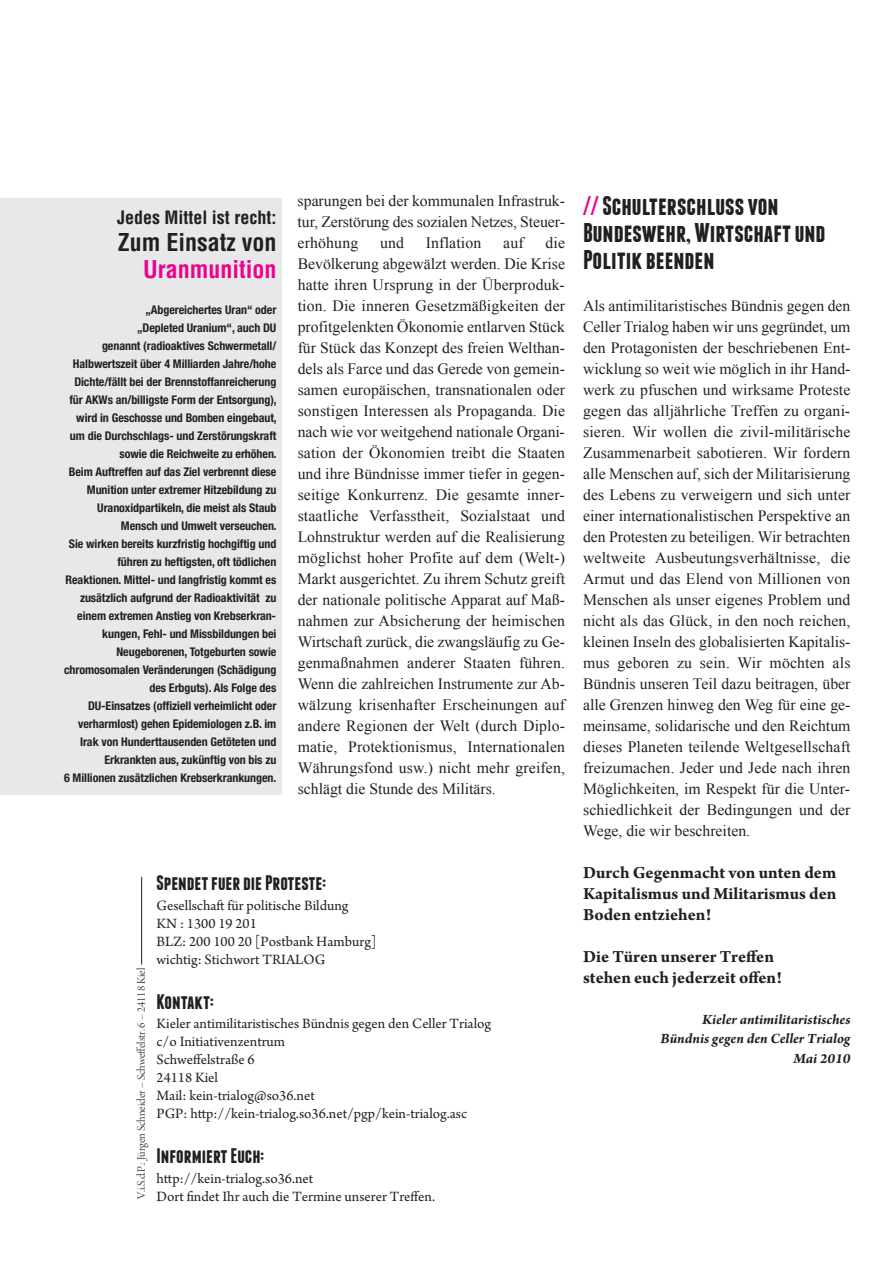
<style>
.page{position:relative;width:893px;height:1263px;background:#fff}
.page>*{position:absolute;margin:0;border:0;box-sizing:border-box;transform-origin:0 0}
.t1{font:700 27px/27px "Franchise";color:#231f20}
.t2{font:700 condensed 24px "Helvetica";color:#231f20}
.t3{font:700 condensed 24px "Helvetica";color:#ed028c}
.t4{font:700 21px "Franchise";color:#231f20}
.t5{font:700 18px/21px "Arno Pro";color:#231f20;text-align:justify}
.t6{font:700 condensed 18px "Helvetica";color:#231f20}
.t7{font:15.75px/21px "Times New Roman";color:#231f20;text-align:justify}
.t8{font:15px/18px "Arno Pro";color:#231f20}
.t9{font:italic 700 15px/19.5px "Arno Pro";color:#231f20;text-align:right}
.t10{font:700 condensed 12px/18px "Helvetica Neue LT";letter-spacing:-.005em;color:#231f20;text-align:right}
.t11{font:12px "Arno Pro Light Display";color:#231f20}
.s1{color:#ed028c}
</style>
<div class="page">
<div style="left:0;top:198px;width:282px;height:597px;background:#e7e8e9"></div>
<hr style="left:141px;top:877px;width:1px;height:87px;background:#231f20">
<p class="t6" style="left:117px;top:207px;width:161px">Jedes Mittel ist recht:</p>
<h2 class="t2" style="left:118px;top:229px;width:160px">Zum Einsatz von</h2>
<h2 class="t3" style="left:143px;top:256px;width:135px">Uranmunition</h2>
<p class="t10" style="left:64px;top:302px;width:214px">„Abgereichertes Uran“ oder<br>„Depleted Uranium“, auch DU<br>genannt (radioaktives Schwermetall/ Halbwertszeit über 4 Milliarden Jahre/hohe Dichte/fällt bei der Brennstoffanreicherung für AKWs an/billigste Form der Entsorgung), wird in Geschosse und Bomben eingebaut, um die Durchschlags- und Zerstörungskraft sowie die Reichweite zu erhöhen.<br>Beim Auftreffen auf das Ziel verbrennt diese Munition unter extremer Hitzebildung zu Uranoxidpartikeln, die meist als Staub Mensch und Umwelt verseuchen.<br>Sie wirken bereits kurzfristig hochgiftig und führen zu heftigsten, oft tödlichen Reaktionen. Mittel- und langfristig kommt es zusätzlich aufgrund der Radioaktivität zu einem extremen Anstieg von Krebserkran&shy;kungen, Fehl- und Missbildungen bei Neugeborenen, Totgeburten sowie chromosomalen Veränderungen (Schädigung des Erbguts). Als Folge des<br>DU-Einsatzes (offiziell verheimlicht oder verharmlost) gehen Epidemiologen z.B. im Irak von Hunderttausenden Getöteten und Erkrankten aus, zukünftig von bis zu<br>6 Millionen zusätzlichen Krebserkrankungen.</p>
<p class="t7" style="left:298px;top:190px;width:269px">sparungen bei der kommunalen Infrastruk&shy;tur, Zerstörung des sozialen Netzes, Steuer&shy;erhöhung</p>
<p class="t7" style="left:298px;top:232px;width:269px;text-indent:248px">die Bevölkerung abgewälzt werden. Die Krise hatte ihren Ursprung in der Überproduk&shy;tion. Die inneren Gesetzmäßigkeiten der profitgelenkten Ökonomie entlarven Stück für Stück das Konzept des freien Welthan&shy;dels als Farce und das Gerede von gemein&shy;samen europäischen, transnationalen oder sonstigen Interessen als Propaganda. Die nach wie vor weitgehend nationale Organi&shy;sation der Ökonomien treibt die Staaten und ihre Bündnisse immer tiefer in gegen&shy;seitige Konkurrenz. Die gesamte inner&shy;staatliche Verfasstheit, Sozialstaat und Lohnstruktur werden auf die Realisierung möglichst hoher Profite auf dem (Welt-)<br>Markt ausgerichtet. Zu ihrem Schutz greift der nationale politische Apparat auf Maß&shy;nahmen zur Absicherung der heimischen Wirtschaft zurück, die zwangsläufig zu Ge&shy;genmaßnahmen anderer Staaten führen.<br>Wenn die zahlreichen Instrumente zur Ab&shy;wälzung krisenhafter Erscheinungen auf andere Regionen der Welt (durch Diplo&shy;matie, Protektionismus, Internationalen Währungsfond usw.) nicht mehr greifen, schlägt die Stunde des Militärs.</p>
<p class="t7" style="left:380px;top:232px;width:25px">und</p>
<p class="t7" style="left:426px;top:232px;width:57px">Inflation</p>
<p class="t7" style="left:503px;top:232px;width:22px">auf</p>
<p class="t11" style="left:137px;top:1199px;width:233px;rotate:-90deg">V.i.S.d.P.: Jürgen Schneider – Schweffelstr. 6 – 24118 Kiel</p>
<h3 class="t4" style="left:157px;top:874px;width:171px">SpendetfuerdieProteste:</h3>
<p class="t8" style="left:157px;top:897px;width:222px">Gesellschaft für politische Bildung<br>KN : 1300 19 201<br>BLZ: 200 100 20 [Postbank Hamburg] wichtig: Stichwort TRIALOG</p>
<h3 class="t4" style="left:157px;top:993px;width:59px">Kontakt:</h3>
<p class="t8" style="left:157px;top:1016px;width:336px">Kieler antimilitaristisches Bündnis gegen den Celler Trialog c/o Initiativenzentrum<br>Schweffelstraße 6<br>24118 Kiel<br>Mail: kein-trialog@so36.net<br>PGP: http://kein-trialog.so36.net/pgp/kein-trialog.asc</p>
<h3 class="t4" style="left:157px;top:1147px;width:109px">InformiertEuch:</h3>
<p class="t8" style="left:157px;top:1171px;width:158px">http://kein-trialog.so36.net</p>
<p class="t8" style="left:157px;top:1189px;width:280px">Dort findet Ihr auch die Termine unserer Treffen.</p>
<h1 class="t1" style="left:583px;top:195px;width:244px"><span class="s1">//</span>Schulterschlussvon<br>Bundeswehr,Wirtschaftund<br>Politik beenden</h1>
<p class="t7" style="left:583px;top:295px;width:269px">Als antimilitaristisches Bündnis gegen den Celler Trialog haben wir uns gegründet, um den Protagonisten der beschriebenen Ent&shy;wicklung so weit wie möglich in ihr Hand&shy;werk zu pfuschen und wirksame Proteste gegen das alljährliche Treffen zu organi&shy;sieren. Wir wollen die zivil-militärische Zusammenarbeit sabotieren. Wir fordern alle Menschen auf, sich der Militarisierung des Lebens zu verweigern und sich unter einer internationalistischen Perspektive an den Protesten zu beteiligen. Wir betrachten weltweite Ausbeutungsverhältnisse, die Armut und das Elend von Millionen von Menschen als unser eigenes Problem und nicht als das Glück, in den noch reichen, kleinen Inseln des globalisierten Kapitalis&shy;mus geboren zu sein. Wir möchten als Bündnis unseren Teil dazu beitragen, über alle Grenzen hinweg den Weg für eine ge&shy;meinsame, solidarische und den Reichtum dieses Planeten teilende Weltgesellschaft freizumachen. Jeder und Jede nach ihren Möglichkeiten, im Respekt für die Unter&shy;schiedlichkeit der Bedingungen und der Wege, die wir beschreiten.</p>
<p class="t5" style="left:583px;top:864px;width:255px">Durch Gegenmacht von unten dem Kapitalismus und Militarismus den Boden entziehen!</p>
<p class="t5" style="left:583px;top:948px;width:200px">Die Türen unserer Treffen stehen euch jederzeit offen!</p>
<p class="t9" style="left:660px;top:1011px;width:191px">Kieler antimilitaristisches<br>Bündnis gegen den Celler Trialog<br>Mai 2010</p>
</div>
